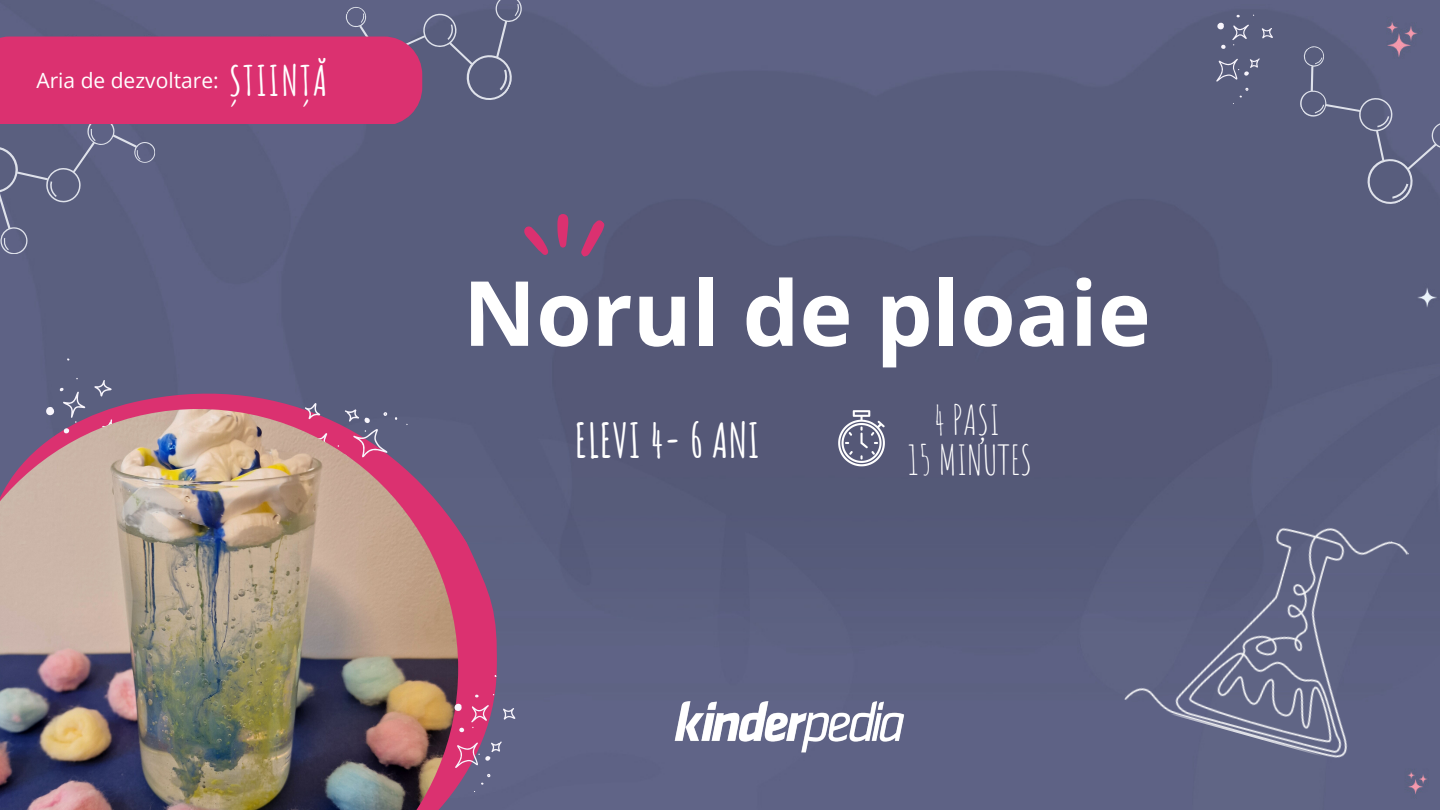
<style>
.page{position:relative;width:1440px;height:810px;background:#585d7d}
.page>*{position:absolute;margin:0;border:0;box-sizing:border-box;transform-origin:0 0}
.t1{font:700 90px "Open Sans";color:#fff}
.t2{font:700 47px "Amatic SC";color:#fff}
.t3{font:40px/39.8px "Amatic SC";color:#fff;text-align:center}
.t4{font:21px "Open Sans";color:#fff}
.s1{font-family:"Amatic SC";font-weight:700;font-size:41px}
</style>
<div class="page">
<img style="left:655px;top:662px;width:268px;height:131px">
<svg style="left:0;top:371px;width:498px;height:439px;background:#7d537c"></svg>
<div style="left:272px;top:366px;width:136px;height:43px;background:#585d7d"></div>
<svg style="left:30px;top:356px;width:118px;height:53px;background:#636182"></svg>
<img style="left:0;top:409px;width:458px;height:401px">
<svg style="left:0;top:0;width:612px;height:258px;background:#79557c"></svg>
<svg style="left:423px;top:671px;width:122px;height:122px;background:#8a5a77"></svg>
<img style="left:1124px;top:484px;width:287px;height:280px">
<div style="left:1187px;top:0;width:253px;height:221px;background:#585d7d"></div>
<svg style="left:838px;top:410px;width:47px;height:56px"></svg>
<p class="t4" style="left:36px;top:65px;width:293px">Aria de dezvoltare: <span class="s1">ȘTIINȚĂ</span></p>
<h1 class="t1" style="left:463px;top:250px;width:689px">Norul de ploaie</h1>
<h2 class="t2" style="left:575px;top:411px;width:187px">ELEVI 4- 6 ANI</h2>
<h3 class="t3" style="left:908px;top:400px;width:126px">4 PAȘI<br>15 MINUTES</h3>
</div>
